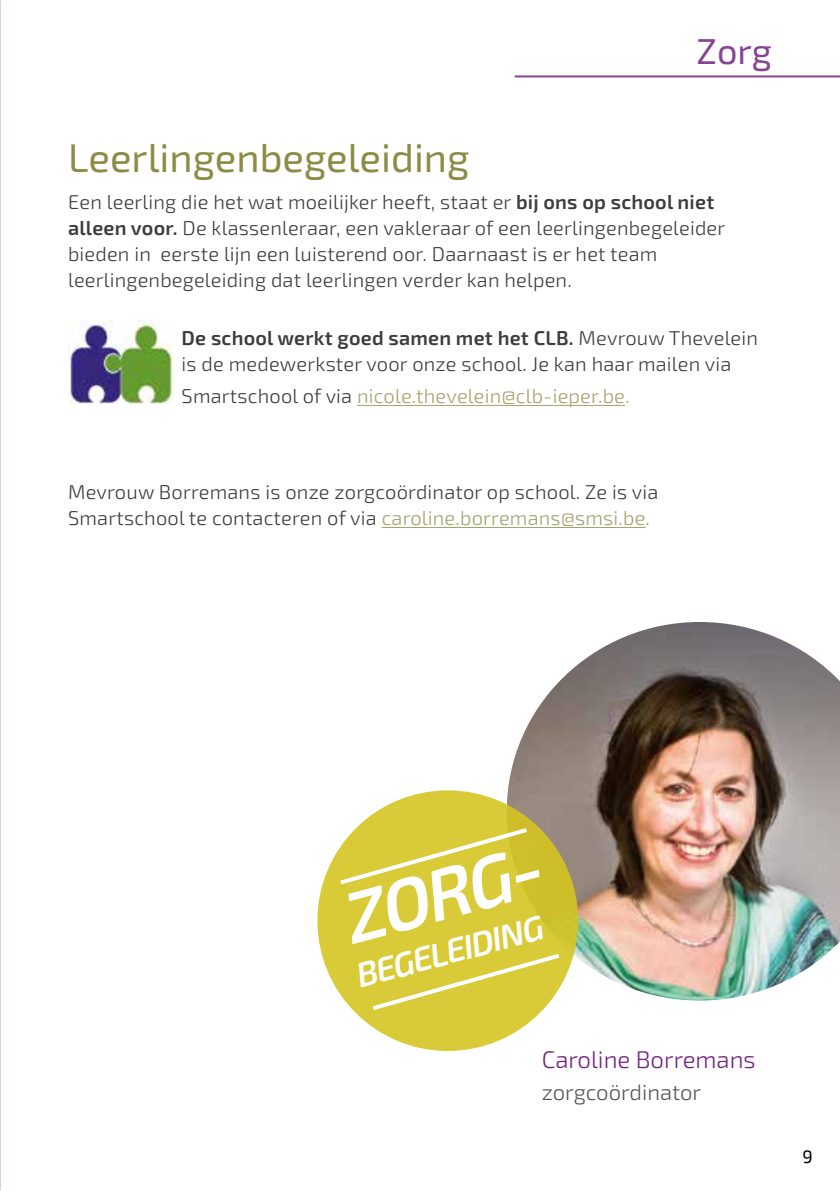
<style>
.page{position:relative;width:840px;height:1191px;background:#fff}
.page>*{position:absolute;margin:0;border:0;box-sizing:border-box;transform-origin:0 0}
.t1{font:italic 600 72px "Exo 2.0";color:#fff}
.t2{font:40px "Exo 2.0";color:#8c8c47}
.t3{font:36px "Exo 2.0";color:#864493}
.t4{font:italic 600 34px "Exo 2.0";color:#fff}
.t5{font:300 24px "Exo 2.0";color:#712380}
.t6{font:300 22px "Exo 2.0";color:#575756}
.t7{font:300 20px/26px "Exo 2.0";letter-spacing:.01em;color:#3c3c3b}
.t8{font:300 20px "Exo 2.0";letter-spacing:.01em;color:#a2a26c}
.t9{font:18px "Exo 2.0";color:#000}
.s1{font-weight:600}
.s2{color:#3c3c3b}
.s3{color:#a2a26c}
.s4{font-size:80px}
</style>
<div class="page">
<hr style="left:514px;top:75px;width:325px;height:2px;background:#864493">
<img style="left:507px;top:622px;width:332px;height:378px">
<div style="left:317px;top:790px;width:261px;height:261px;background:linear-gradient(to right,#dccd3c,#d3c430);border-radius:50%"></div>
<svg style="left:335px;top:825px;width:196px;height:62px"></svg>
<svg style="left:368px;top:950px;width:195px;height:63px"></svg>
<img style="left:68px;top:320px;width:105px;height:84px">
<hr style="left:357px;top:405px;width:267px;height:1px;background:#a2a26c">
<hr style="left:381px;top:527px;width:264px;height:1px;background:#a2a26c">
<h3 class="t3" style="left:696px;top:31px;width:77px">Zorg</h3>
<h2 class="t2" style="left:68px;top:135px;width:402px">Leerlingenbegeleiding</h2>
<p class="t7" style="left:68px;top:190px;width:658px">Een leerling die het wat moeilijker heeft, staat er <span class="s1">bij ons op school niet alleen voor.</span> De klassenleraar, een vakleraar of een leerlingenbegeleider bieden in eerste lijn een luisterend oor. Daarnaast is er het team leerlingenbegeleiding dat leerlingen verder kan helpen.</p>
<p class="t7" style="left:181px;top:326px;width:577px"><span class="s1">De school werkt goed samen met het CLB.</span> Mevrouw Thevelein is de medewerkster voor onze school. Je kan haar mailen via</p>
<p class="t8" style="left:181px;top:385px;width:449px"><span class="s2">Smartschool of via</span> nicole.thevelein@clb-ieper.be.</p>
<p class="t7" style="left:68px;top:480px;width:591px">Mevrouw Borremans is onze zorgcoördinator op school. Ze is via<br>Smartschool te contacteren of via <span class="s3">caroline.borremans@smsi.be.</span></p>
<h1 class="t1" style="left:331px;top:879px;width:210px;rotate:-15deg">ZORG<span class="s4">-</span></h1>
<h3 class="t4" style="left:350px;top:957px;width:194px;rotate:-15deg">BEGELEIDING</h3>
<p class="t5" style="left:541px;top:1045px;width:215px">Caroline Borremans</p>
<p class="t6" style="left:541px;top:1079px;width:161px">zorgcoördinator</p>
<p class="t9" style="left:802px;top:1146px;width:12px">9</p>
</div>
